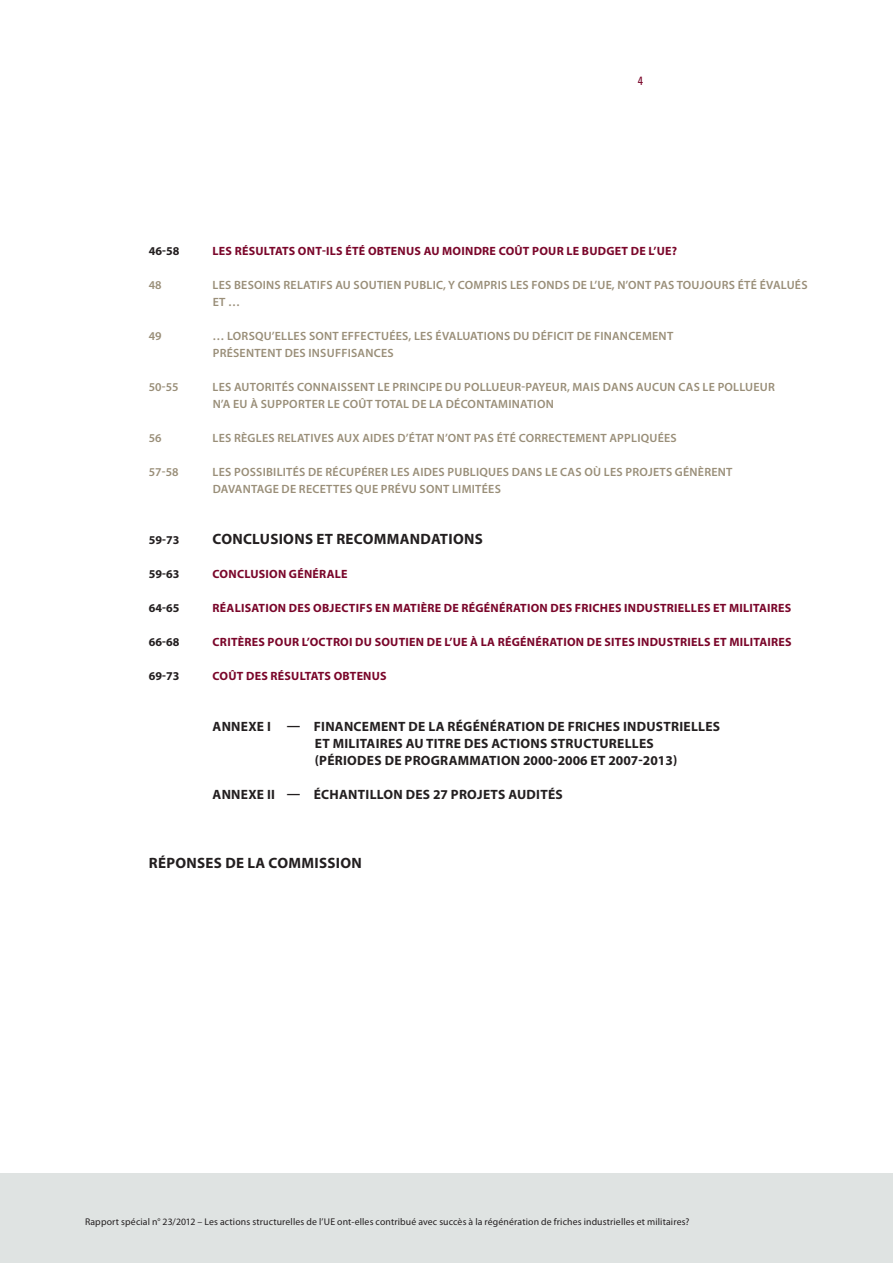
<style>
.page{position:relative;width:893px;height:1263px;background:#fff}
.page>*{position:absolute;margin:0;border:0;box-sizing:border-box;transform-origin:0 0}
.B_02_-_SOM_SOMMAIRE{font:700 15px "Myriad Pro";letter-spacing:.02em;color:#231f20}
.B_05___SOM_ANNEXE{font:700 13.5px/17px "Myriad Pro";letter-spacing:.02em;color:#231f20}
.B_04_-_SOM_SOMMAIRE{font:600 12px/17px "Myriad Pro";letter-spacing:.02em;color:#998e78}
.B_03_-_SOM_SOMMAIRE{font:700 12px "Myriad Pro";letter-spacing:.02em;color:#7a062a}
.B_03_-_SOM_SOMMAIRE-2{font:700 12px "Myriad Pro";color:#231f20}
.B_02_-_SOM_SOMMAIRE-2{font:700 12px "Myriad Pro";color:#231f20}
.t1{font:condensed 12px "Univers LT Std";color:#7a062a}
.t2{font:9.75px "Myriad Pro";letter-spacing:.015em;color:#231f20}
</style>
<div class="page">
<div style="left:0;top:1174px;width:893px;height:89px;background:#dfe3e2"></div>
<p class="t1" style="left:638px;top:73px;width:7px">4</p>
<p class="B_03_-_SOM_SOMMAIRE-2" style="left:149px;top:244px;width:32px">46-58</p>
<p class="B_03_-_SOM_SOMMAIRE" style="left:213px;top:244px;width:466px">LES RÉSULTATS ONT-ILS ÉTÉ OBTENUS AU MOINDRE COÛT POUR LE BUDGET DE L’UE?</p>
<p class="B_04_-_SOM_SOMMAIRE" style="left:149px;top:277px;width:14px">48</p>
<p class="B_04_-_SOM_SOMMAIRE" style="left:213px;top:277px;width:596px">LES BESOINS RELATIFS AU SOUTIEN PUBLIC, Y COMPRIS LES FONDS DE L’UE, N’ONT PAS TOUJOURS ÉTÉ ÉVALUÉS<br>ET …</p>
<p class="B_04_-_SOM_SOMMAIRE" style="left:149px;top:328px;width:14px">49</p>
<p class="B_04_-_SOM_SOMMAIRE" style="left:213px;top:328px;width:462px">… LORSQU’ELLES SONT EFFECTUÉES, LES ÉVALUATIONS DU DÉFICIT DE FINANCEMENT<br>PRÉSENTENT DES INSUFFISANCES</p>
<p class="B_04_-_SOM_SOMMAIRE" style="left:149px;top:379px;width:31px">50-55</p>
<p class="B_04_-_SOM_SOMMAIRE" style="left:213px;top:379px;width:564px">LES AUTORITÉS CONNAISSENT LE PRINCIPE DU POLLUEUR-PAYEUR, MAIS DANS AUCUN CAS LE POLLUEUR<br>N’A EU À SUPPORTER LE COÛT TOTAL DE LA DÉCONTAMINATION</p>
<p class="B_04_-_SOM_SOMMAIRE" style="left:149px;top:430px;width:14px">56</p>
<p class="B_04_-_SOM_SOMMAIRE" style="left:213px;top:430px;width:466px">LES RÈGLES RELATIVES AUX AIDES D’ÉTAT N’ONT PAS ÉTÉ CORRECTEMENT APPLIQUÉES</p>
<p class="B_04_-_SOM_SOMMAIRE" style="left:149px;top:464px;width:31px">57-58</p>
<p class="B_04_-_SOM_SOMMAIRE" style="left:213px;top:464px;width:521px">LES POSSIBILITÉS DE RÉCUPÉRER LES AIDES PUBLIQUES DANS LE CAS OÙ LES PROJETS GÉNÈRENT<br>DAVANTAGE DE RECETTES QUE PRÉVU SONT LIMITÉES</p>
<p class="B_02_-_SOM_SOMMAIRE-2" style="left:149px;top:533px;width:32px">59-73</p>
<p class="B_02_-_SOM_SOMMAIRE" style="left:213px;top:531px;width:272px">CONCLUSIONS ET RECOMMANDATIONS</p>
<p class="B_03_-_SOM_SOMMAIRE-2" style="left:149px;top:568px;width:32px">59-63</p>
<p class="B_03_-_SOM_SOMMAIRE" style="left:213px;top:568px;width:136px">CONCLUSION GÉNÉRALE</p>
<p class="B_03_-_SOM_SOMMAIRE-2" style="left:149px;top:602px;width:32px">64-65</p>
<p class="B_03_-_SOM_SOMMAIRE" style="left:213px;top:602px;width:580px">RÉALISATION DES OBJECTIFS EN MATIÈRE DE RÉGÉNÉRATION DES FRICHES INDUSTRIELLES ET MILITAIRES</p>
<p class="B_03_-_SOM_SOMMAIRE-2" style="left:149px;top:636px;width:32px">66-68</p>
<p class="B_03_-_SOM_SOMMAIRE" style="left:213px;top:636px;width:581px">CRITÈRES POUR L’OCTROI DU SOUTIEN DE L’UE À LA RÉGÉNÉRATION DE SITES INDUSTRIELS ET MILITAIRES</p>
<p class="B_03_-_SOM_SOMMAIRE-2" style="left:149px;top:670px;width:32px">69-73</p>
<p class="B_03_-_SOM_SOMMAIRE" style="left:213px;top:670px;width:176px">COÛT DES RÉSULTATS OBTENUS</p>
<p class="B_05___SOM_ANNEXE" style="left:315px;top:718px;width:407px;text-indent:-102px">ANNEXE I — FINANCEMENT DE LA RÉGÉNÉRATION DE FRICHES INDUSTRIELLES<br>ET MILITAIRES AU TITRE DES ACTIONS STRUCTURELLES (PÉRIODES DE PROGRAMMATION 2000-2006 ET 2007-2013)</p>
<p class="B_05___SOM_ANNEXE" style="left:213px;top:787px;width:352px">ANNEXE II — ÉCHANTILLON DES 27 PROJETS AUDITÉS</p>
<p class="B_02_-_SOM_SOMMAIRE" style="left:149px;top:854px;width:214px">RÉPONSES DE LA COMMISSION</p>
<p class="t2" style="left:85px;top:1216px;width:606px">Rapport spécial n° 23/2012 – Les actions structurelles de l’UE ont-elles contribué avec succès à la régénération de friches industrielles et militaires?</p>
</div>
